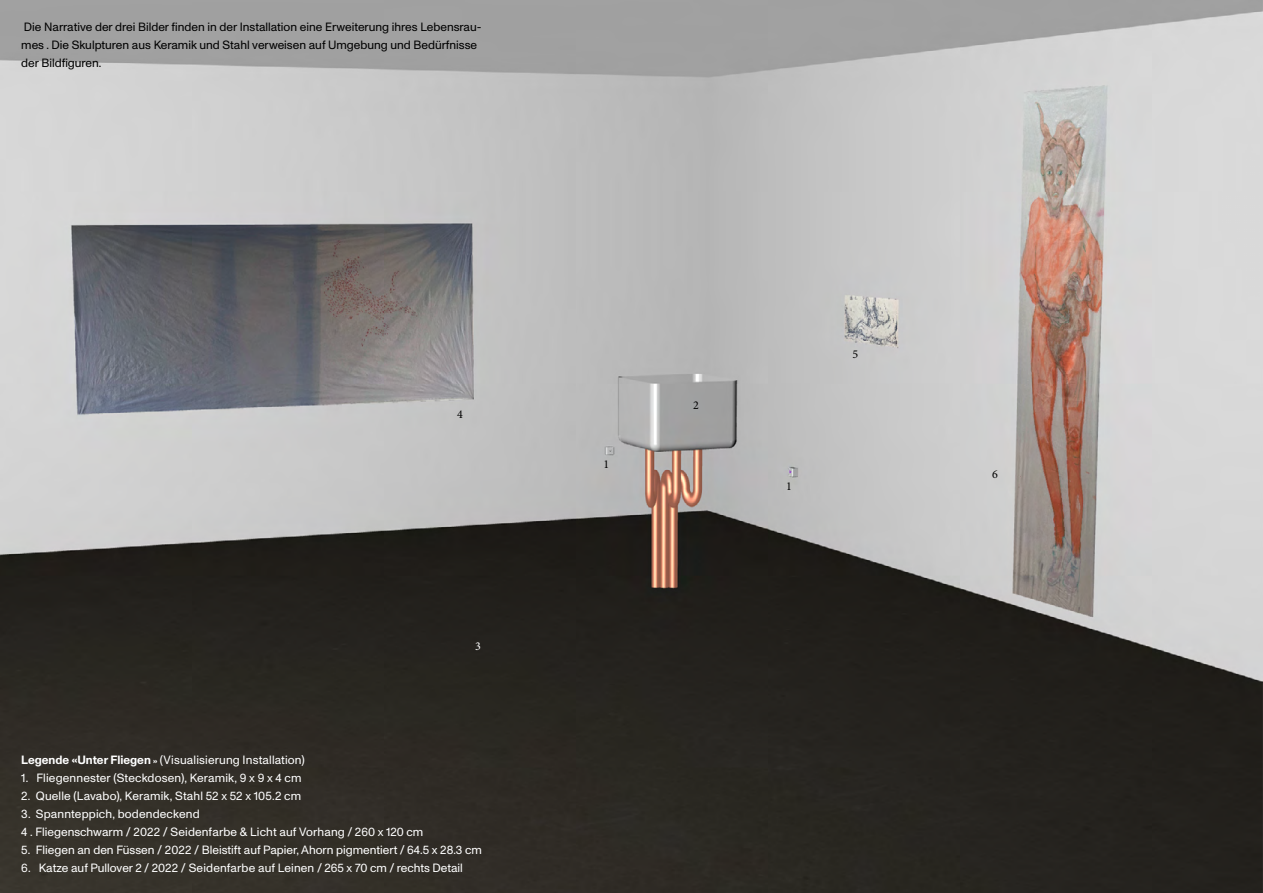
<style>
.page{position:relative;width:1263px;height:893px;background:#fff}
.page>*{position:absolute;margin:0;border:0;box-sizing:border-box;transform-origin:0 0}
.t1{font:12px/18px "Monument Grotesk";letter-spacing:.01em;color:#fff}
.t2{font:12px/18px "Monument Grotesk";color:#000}
.t3{font:12px "Minion Pro";color:#000}
.t4{font:12px "Minion Pro";color:#fff}
.s1{font-weight:700}
.s2{font-weight:700;font-size:9px}
</style>
<div class="page">
<img style="left:0;top:0;width:1263px;height:893px">
<p class="t2" style="left:21px;top:17px;width:462px">Die Narrative der drei Bilder finden in der Installation eine Erweiterung ihres Lebensrau&shy;mes . Die Skulpturen aus Keramik und Stahl verweisen auf Umgebung und Bedürfnisse der Bildfiguren.</p>
<p class="t3" style="left:457px;top:406px;width:7px">4</p>
<p class="t4" style="left:475px;top:638px;width:7px">3</p>
<p class="t1" style="left:21px;top:750px;width:285px"><span class="s1">Legende «Unter Fliegen</span> <span class="s2">»</span> (Visualisierung Installation)</p>
<p class="t1" style="left:21px;top:768px;width:282px">1. Fliegennester (Steckdosen), Keramik, 9 x 9 x 4 cm</p>
<p class="t1" style="left:21px;top:786px;width:281px">2. Quelle (Lavabo), Keramik, Stahl 52 x 52 x 105.2 cm</p>
<p class="t1" style="left:21px;top:804px;width:404px">3. Spannteppich, bodendeckend<br>4 . Fliegenschwarm / 2022 / Seidenfarbe &amp; Licht auf Vorhang / 260 x 120 cm</p>
<p class="t1" style="left:21px;top:840px;width:462px">5. Fliegen an den Füssen / 2022 / Bleistift auf Papier, Ahorn pigmentiert / 64.5 x 28.3 cm</p>
<p class="t1" style="left:21px;top:858px;width:443px">6. Katze auf Pullover 2 / 2022 / Seidenfarbe auf Leinen / 265 x 70 cm / rechts Detail</p>
<p class="t3" style="left:603px;top:456px;width:7px">1</p>
<p class="t3" style="left:693px;top:397px;width:7px">2</p>
<p class="t3" style="left:786px;top:478px;width:7px">1</p>
<p class="t3" style="left:853px;top:346px;width:7px">5</p>
<p class="t3" style="left:992px;top:466px;width:7px">6</p>
</div>
